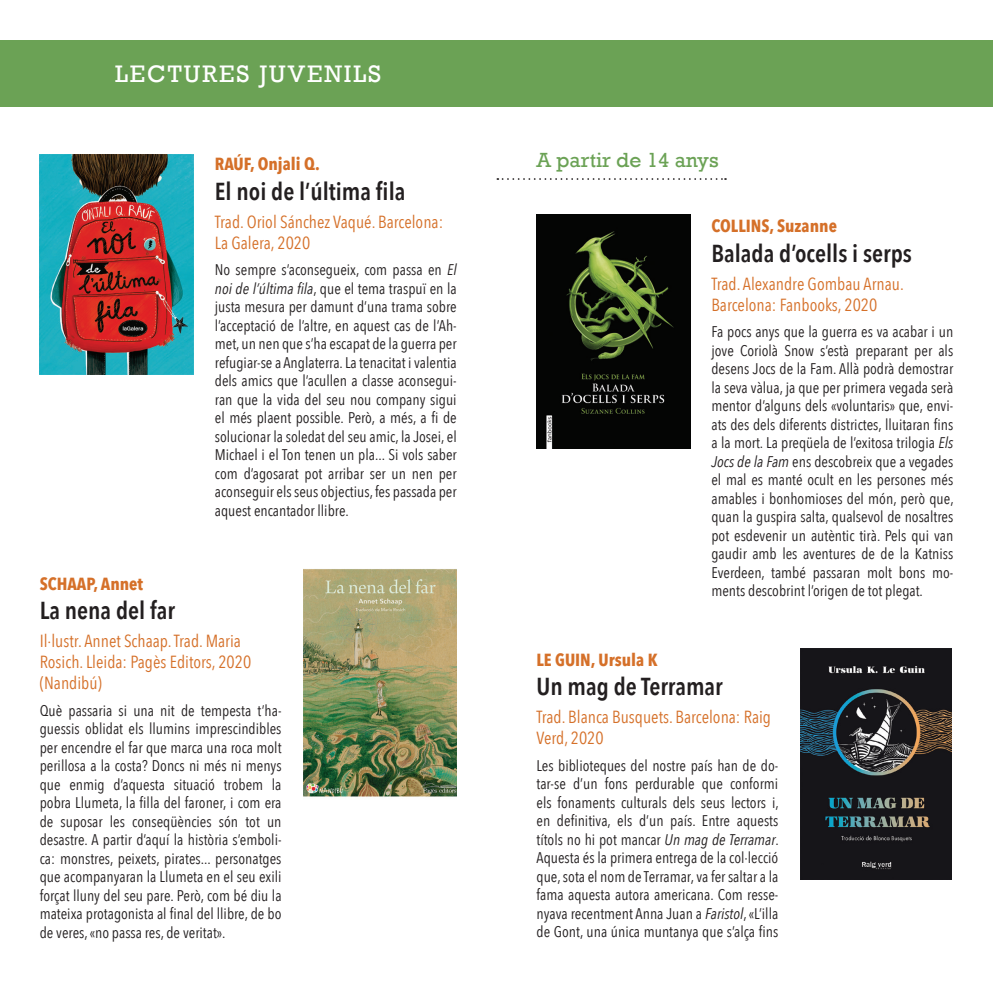
<style>
.page{position:relative;width:993px;height:993px;background:#fff}
.page>*{position:absolute;margin:0;border:0;box-sizing:border-box;transform-origin:0 0}
.t1{font:600 24.5px "Avenir Next Condensed";color:#231f20}
.t2{font:24.5px "Rockwell";letter-spacing:.08em;color:#fff}
.t3{font:21px "Rockwell";color:#6ba255}
.t4{font:17.5px/21px "Avenir Next Condensed";color:#d57029}
.t5{font:700 17.5px "Avenir Next Condensed";color:#d57029}
.t6{font:15.4px/18.6px "Avenir Next Condensed";color:#231f20;text-align:justify}
.s1{font-style:italic}
</style>
<div class="page">
<img style="left:303px;top:569px;width:153px;height:228px">
<img style="left:536px;top:215px;width:154px;height:233px">
<img style="left:40px;top:155px;width:153px;height:220px">
<div style="left:0;top:40px;width:992px;height:66px;background:#6ba255"></div>
<svg style="left:497px;top:178px;width:228px;height:2px"></svg>
<img style="left:800px;top:648px;width:151px;height:231px">
<h1 class="t2" style="left:115px;top:59px;width:267px">LECTURES JUVENILS</h1>
<p class="t5" style="left:215px;top:153px;width:106px">RAÚF, Onjali Q.</p>
<h1 class="t1" style="left:215px;top:170px;width:192px">El noi de l’última fila</h1>
<p class="t4" style="left:215px;top:210px;width:230px">Trad. Oriol Sánchez Vaqué. Barcelona:<br>La Galera, 2020</p>
<p class="t6" style="left:215px;top:260px;width:243px">No sempre s’aconsegueix, com passa en <span class="s1">El noi de l’última fila</span>, que el tema traspuï en la justa mesura per damunt d’una trama sobre l’acceptació de l’altre, en aquest cas de l’Ah&shy;met, un nen que s’ha escapat de la guerra per refugiar-se a Anglaterra. La tenacitat i valentia dels amics que l’acullen a classe aconsegui&shy;ran que la vida del seu nou company sigui el més plaent possible. Però, a més, a fi de solucionar la soledat del seu amic, la Josei, el Michael i el Ton tenen un pla... Si vols saber com d’agosarat pot arribar ser un nen per aconseguir els seus objectius, fes passada per aquest encantador llibre.</p>
<p class="t5" style="left:40px;top:573px;width:105px">SCHAAP, Annet</p>
<h1 class="t1" style="left:40px;top:589px;width:137px">La nena del far</h1>
<p class="t4" style="left:40px;top:629px;width:213px">Il·lustr. Annet Schaap. Trad. Maria<br>Rosich. Lleida: Pagès Editors, 2020 (Nandibú)</p>
<p class="t6" style="left:40px;top:700px;width:243px">Què passaria si una nit de tempesta t’ha&shy;guessis oblidat els llumins imprescindibles per encendre el far que marca una roca molt perillosa a la costa? Doncs ni més ni menys que enmig d’aquesta situació trobem la pobra Llumeta, la filla del faroner, i com era de suposar les conseqüències són tot un desastre. A partir d’aquí la història s’emboli&shy;ca: monstres, peixets, pirates... personatges que acompanyaran la Llumeta en el seu exili forçat lluny del seu pare. Però, com bé diu la mateixa protagonista al final del llibre, de bo de veres, «no passa res, de veritat».</p>
<h2 class="t3" style="left:536px;top:148px;width:184px">A PARTIR DE 14 ANYS</h2>
<p class="t5" style="left:711px;top:215px;width:127px">COLLINS, Suzanne</p>
<h1 class="t1" style="left:711px;top:232px;width:202px">Balada d’ocells i serps</h1>
<p class="t4" style="left:711px;top:272px;width:194px">Trad. Alexandre Gombau Arnau.<br>Barcelona: Fanbooks, 2020</p>
<p class="t6" style="left:711px;top:322px;width:244px">Fa pocs anys que la guerra es va acabar i un jove Coriolà Snow s’està preparant per als desens Jocs de la Fam. Allà podrà demostrar la seva vàlua, ja que per primera vegada serà mentor d’alguns dels «voluntaris» que, envi&shy;ats des dels diferents districtes, lluitaran fins a la mort. La preqüela de l’exitosa trilogia <span class="s1">Els Jocs de la Fam</span> ens descobreix que a vegades el mal es manté ocult en les persones més amables i bonhomioses del món, però que, quan la guspira salta, qualsevol de nosaltres pot esdevenir un autèntic tirà. Pels qui van gaudir amb les aventures de de la Katniss Everdeen, també passaran molt bons mo&shy;ments descobrint l’origen de tot plegat.</p>
<p class="t5" style="left:536px;top:648px;width:123px">LE GUIN, Ursula K</p>
<h1 class="t1" style="left:536px;top:665px;width:188px">Un mag de Terramar</h1>
<p class="t4" style="left:536px;top:705px;width:236px">Trad. Blanca Busquets. Barcelona: Raig<br>Verd, 2020</p>
<p class="t6" style="left:536px;top:755px;width:244px">Les biblioteques del nostre país han de do&shy;tar-se d’un fons perdurable que conformi els fonaments culturals dels seus lectors i, en definitiva, els d’un país. Entre aquests títols no hi pot mancar <span class="s1">Un mag de Terramar</span>.<br>Aquesta és la primera entrega de la col·lecció que, sota el nom de Terramar, va fer saltar a la fama aquesta autora americana. Com resse&shy;nyava recentment Anna Juan a <span class="s1">Faristol</span>, «L’illa de Gont, una única muntanya que s’alça fins</p>
</div>
